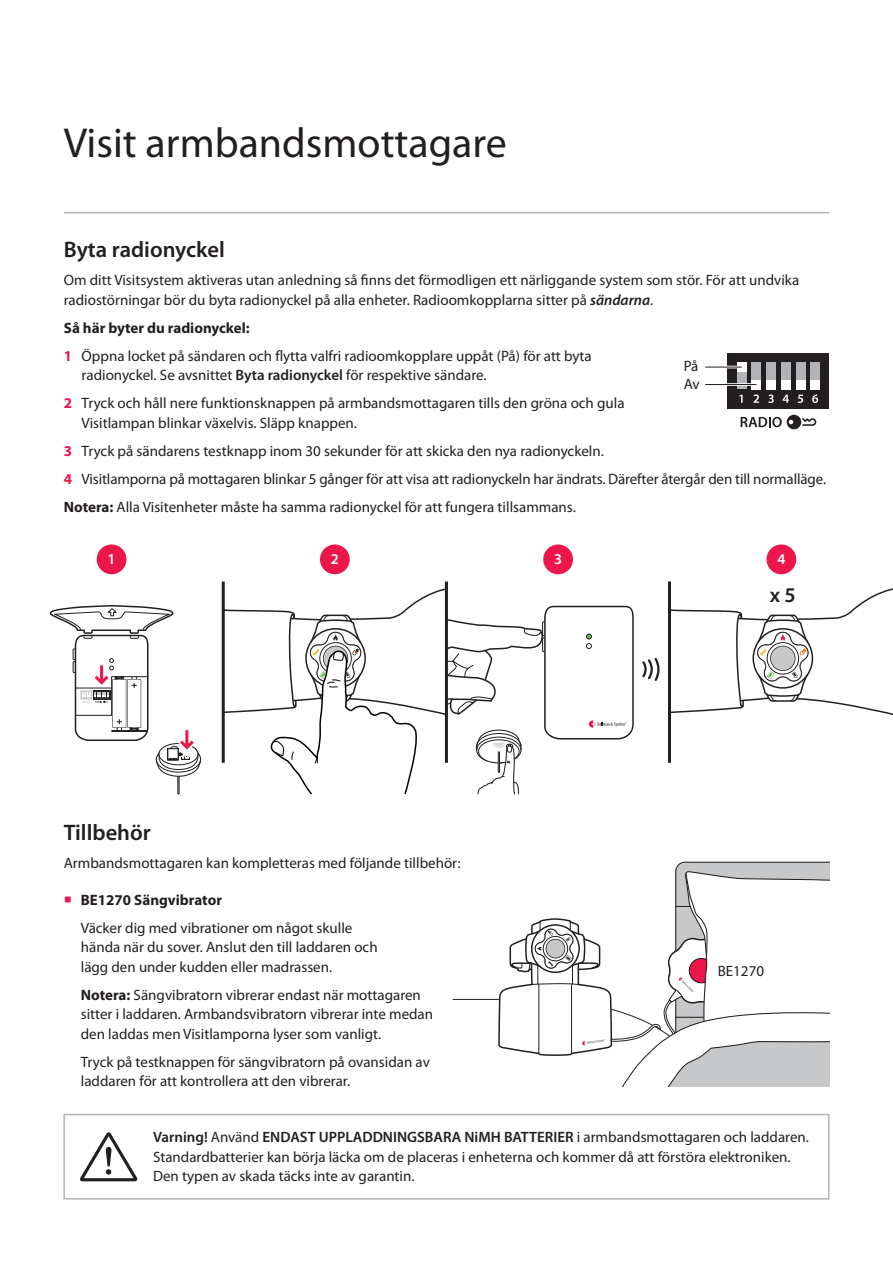
<style>
.page{position:relative;width:893px;height:1263px;background:#fff}
.page>*{position:absolute;margin:0;border:0;box-sizing:border-box;transform-origin:0 0}
.t1{font:42px "Myriad Pro";color:#231f20}
.t2{font:600 22.5px "Myriad Pro";color:#231f20}
.t3{font:600 21px "Myriad Pro";color:#231f20}
.t4{font:15px/19.5px "Myriad Pro";color:#231f20}
.t5{font:700 15px "Myriad Pro";color:#231f20}
.t6{font:600 15px "Myriad Pro";color:#fff}
.s1{font-weight:600;font-style:italic}
.s2{font-weight:700;color:#ed164b}
.s3{font-weight:600}
.s4{font-weight:700}
.s5{color:#ed164b}
</style>
<div class="page">
<svg style="left:671px;top:588px;width:222px;height:128px"></svg>
<hr style="left:222px;top:581px;width:3px;height:182px;background:#231f20">
<hr style="left:445px;top:581px;width:3px;height:182px;background:#231f20">
<hr style="left:668px;top:581px;width:3px;height:182px;background:#231f20">
<svg style="left:642px;top:657px;width:18px;height:24px"></svg>
<svg style="left:221px;top:587px;width:413px;height:208px"></svg>
<svg style="left:49px;top:605px;width:153px;height:189px"></svg>
<div style="left:97px;top:544px;width:29px;height:30px;background:#ed164b;border-radius:50%"></div>
<div style="left:320px;top:544px;width:30px;height:30px;background:#ed164b;border-radius:50%"></div>
<div style="left:543px;top:544px;width:30px;height:30px;background:#ed164b;border-radius:50%"></div>
<div style="left:766px;top:544px;width:30px;height:30px;background:#ed164b;border-radius:50%"></div>
<hr style="left:64px;top:212px;width:765px;height:1px;background:#b2b3b7">
<hr style="left:453px;top:999px;width:47px;height:1px;background:#231f20">
<svg style="left:497px;top:861px;width:332px;height:225px"></svg>
<div style="left:728px;top:353px;width:101px;height:55px;background:#231f20"></div>
<svg style="left:739px;top:395px;width:4px;height:8px"></svg>
<svg style="left:753px;top:394px;width:6px;height:9px"></svg>
<svg style="left:768px;top:394px;width:6px;height:9px"></svg>
<svg style="left:783px;top:395px;width:6px;height:8px"></svg>
<svg style="left:798px;top:395px;width:5px;height:8px"></svg>
<svg style="left:812px;top:394px;width:6px;height:9px"></svg>
<div style="left:811px;top:362px;width:9px;height:27px;background:#b2b3b7"></div>
<div style="left:796px;top:362px;width:9px;height:27px;background:#b2b3b7"></div>
<div style="left:781px;top:362px;width:9px;height:27px;background:#b2b3b7"></div>
<div style="left:766px;top:362px;width:10px;height:27px;background:#b2b3b7"></div>
<div style="left:752px;top:362px;width:9px;height:27px;background:#b2b3b7"></div>
<div style="left:737px;top:362px;width:9px;height:27px;background:#b2b3b7"></div>
<div style="left:811px;top:380px;width:9px;height:9px;background:#fff"></div>
<div style="left:796px;top:380px;width:9px;height:9px;background:#fff"></div>
<div style="left:781px;top:380px;width:9px;height:9px;background:#fff"></div>
<div style="left:766px;top:380px;width:10px;height:9px;background:#fff"></div>
<div style="left:752px;top:380px;width:9px;height:9px;background:#fff"></div>
<div style="left:737px;top:362px;width:9px;height:10px;background:#fff"></div>
<svg style="left:741px;top:415px;width:75px;height:14px"></svg>
<hr style="left:705px;top:366px;width:37px;height:2px;background:#fff">
<hr style="left:705px;top:383px;width:51px;height:3px;background:#fff">
<hr style="left:705px;top:367px;width:37px;height:1px;background:#231f20">
<hr style="left:705px;top:384px;width:51px;height:1px;background:#231f20">
<div style="left:63px;top:1114px;width:767px;height:85px;border:2px solid #b2b3b7"></div>
<svg style="left:80px;top:1132px;width:58px;height:49px"></svg>
<p class="t1" style="left:64px;top:117px;width:445px">Visit armbandsmottagare</p>
<p class="t2" style="left:64px;top:235px;width:163px">Byta radionyckel</p>
<p class="t4" style="left:64px;top:270px;width:737px">Om ditt Visitsystem aktiveras utan anledning så finns det förmodligen ett närliggande system som stör. För att undvika radiostörningar bör du byta radionyckel på alla enheter. Radioomkopplarna sitter på <span class="s1">sändarna</span>.</p>
<p class="t5" style="left:64px;top:318px;width:187px">Så här byter du radionyckel:</p>
<p class="t4" style="left:82px;top:346px;width:512px;text-indent:-18px"><span class="s2">1</span> Öppna locket på sändaren och flytta valfri radioomkopplare uppåt (På) för att byta radionyckel. Se avsnittet <span class="s3">Byta radionyckel</span> för respektive sändare.</p>
<p class="t4" style="left:82px;top:393px;width:544px;text-indent:-18px"><span class="s2">2</span> Tryck och håll nere funktionsknappen på armbandsmottagaren tills den gröna och gula<br>Visitlampan blinkar växelvis. Släpp knappen.</p>
<p class="t4" style="left:64px;top:441px;width:542px"><span class="s2">3</span> Tryck på sändarens testknapp inom 30 sekunder för att skicka den nya radionyckeln.</p>
<p class="t4" style="left:64px;top:469px;width:764px"><span class="s2">4</span> Visitlamporna på mottagaren blinkar 5 gånger för att visa att radionyckeln har ändrats. Därefter återgår den till normalläge.</p>
<p class="t4" style="left:64px;top:497px;width:514px"><span class="s4">Notera:</span> Alla Visitenheter måste ha samma radionyckel för att fungera tillsammans.</p>
<p class="t6" style="left:108px;top:550px;width:10px">1</p>
<p class="t6" style="left:331px;top:550px;width:10px">2</p>
<p class="t6" style="left:554px;top:550px;width:10px">3</p>
<p class="t6" style="left:777px;top:550px;width:10px">4</p>
<p class="t3" style="left:770px;top:581px;width:27px">x 5</p>
<p class="t4" style="left:684px;top:356px;width:16px">På</p>
<p class="t4" style="left:684px;top:374px;width:17px">Av</p>
<p class="t2" style="left:64px;top:818px;width:89px">Tillbehör</p>
<p class="t4" style="left:64px;top:853px;width:398px">Armbandsmottagaren kan kompletteras med följande tillbehör:</p>
<p class="t5" style="left:64px;top:890px;width:160px"><span class="s5">○</span> BE1270 Sängvibrator</p>
<p class="t4" style="left:81px;top:918px;width:298px">Väcker dig med vibrationer om något skulle hända när du sover. Anslut den till laddaren och lägg den under kudden eller madrassen.</p>
<p class="t4" style="left:81px;top:985px;width:354px"><span class="s4">Notera:</span> Sängvibratorn vibrerar endast när mottagaren sitter i laddaren. Armbandsvibratorn vibrerar inte medan den laddas men Visitlamporna lyser som vanligt.</p>
<p class="t4" style="left:81px;top:1052px;width:351px">Tryck på testknappen för sängvibratorn på ovansidan av laddaren för att kontrollera att den vibrerar.</p>
<p class="t4" style="left:718px;top:961px;width:48px">BE1270</p>
<p class="t4" style="left:153px;top:1127px;width:657px"><span class="s3">Varning!</span> Använd <span class="s3">ENDAST UPPLADDNINGSBARA NiMH BATTERIER</span> i armbandsmottagaren och laddaren.<br>Standardbatterier kan börja läcka om de placeras i enheterna och kommer då att förstöra elektroniken.<br>Den typen av skada täcks inte av garantin.</p>
</div>
